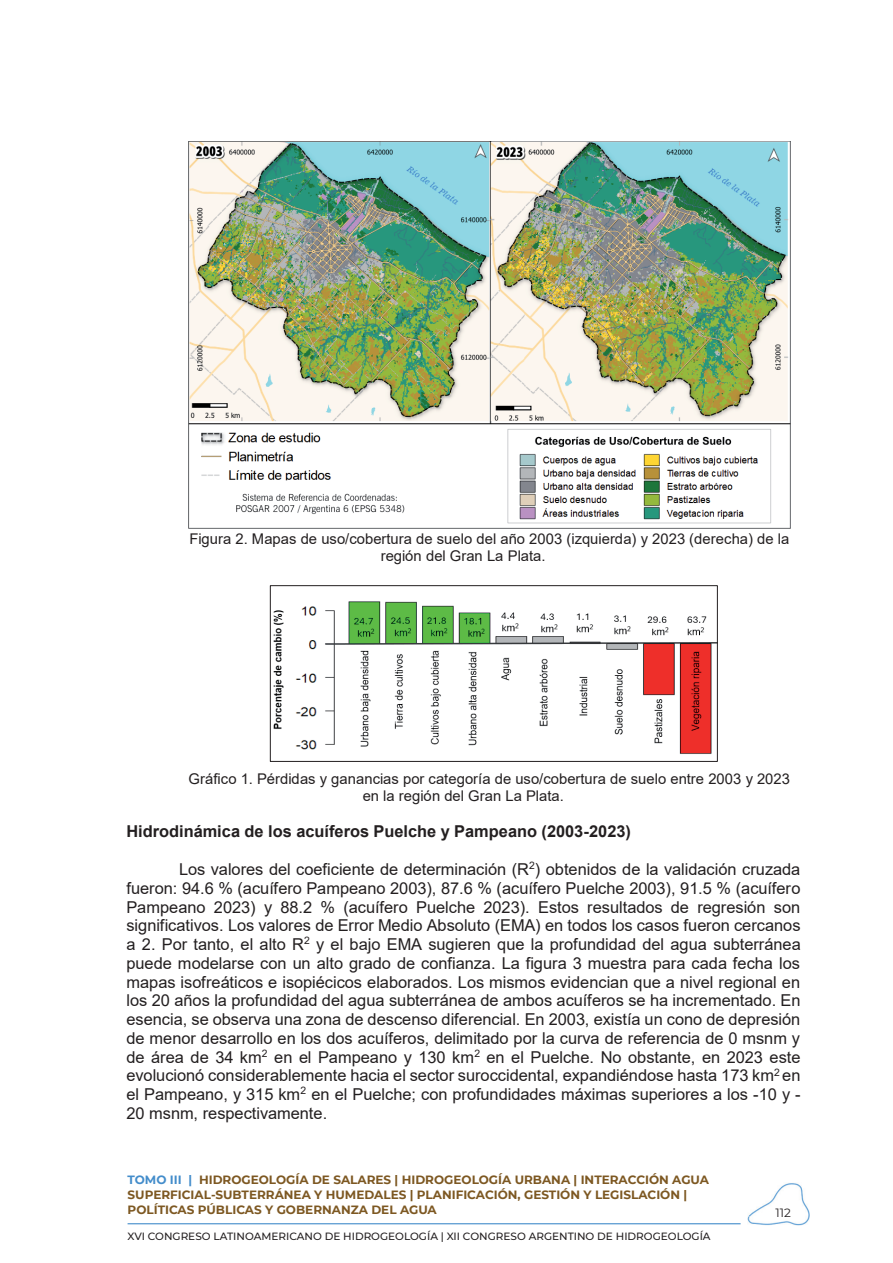
<style>
.page{position:relative;width:893px;height:1263px;background:#fff}
.page>*{position:absolute;margin:0;border:0;box-sizing:border-box;transform-origin:0 0}
.t1{font:16.35px/18.8px "Arial";color:#231f20;text-align:justify}
.t2{font:700 16.35px "Arial";color:#231f20}
.t3{font:14.7px/17.1px "Arial";color:#231f20}
.t4{font:700 12px/15px "Montserrat";color:#7d5822}
.t5{font:12px "Montserrat";color:#231f20}
.t6{font:500 10.5px "Montserrat";color:#231f20}
.s1{color:#448dcb}
</style>
<div class="page">
<img style="left:748px;top:1183px;width:61px;height:42px">
<hr style="left:128px;top:1223px;width:613px;height:1px;background:#448dcb">
<img style="left:189px;top:141px;width:602px;height:388px">
<img style="left:273px;top:601px;width:443px;height:153px">
<div style="left:270px;top:585px;width:448px;height:177px;border:1px solid #231f20"></div>
<p class="t3" style="left:381px;top:530px;width:410px;text-indent:-191px">Figura 2. Mapas de uso/cobertura de suelo del año 2003 (izquierda) y 2023 (derecha) de la región del Gran La Plata.</p>
<p class="t3" style="left:363px;top:770px;width:429px;text-indent:-174px">Gráfico 1. Pérdidas y ganancias por categoría de uso/cobertura de suelo entre 2003 y 2023 en la región del Gran La Plata.</p>
<p class="t2" style="left:126px;top:820px;width:506px">Hidrodinámica de los acuíferos Puelche y Pampeano (2003-2023)</p>
<p class="t1" style="left:126px;top:860px;width:676px;text-indent:53px">Los valores del coeficiente de determinación (R<sup>2</sup>) obtenidos de la validación cruzada fueron: 94.6 % (acuífero Pampeano 2003), 87.6 % (acuífero Puelche 2003), 91.5 % (acuífero Pampeano 2023) y 88.2 % (acuífero Puelche 2023). Estos resultados de regresión son significativos. Los valores de Error Medio Absoluto (EMA) en todos los casos fueron cercanos a 2. Por tanto, el alto R<sup>2</sup> y el bajo EMA sugieren que la profundidad del agua subterránea puede modelarse con un alto grado de confianza. La figura 3 muestra para cada fecha los mapas isofreáticos e isopiécicos elaborados. Los mismos evidencian que a nivel regional en los 20 años la profundidad del agua subterránea de ambos acuíferos se ha incrementado. En esencia, se observa una zona de descenso diferencial. En 2003, existía un cono de depresión de menor desarrollo en los dos acuíferos, delimitado por la curva de referencia de 0 msnm y de área de 34 km<sup>2</sup> en el Pampeano y 130 km<sup>2</sup> en el Puelche. No obstante, en 2023 este evolucionó considerablemente hacia el sector suroccidental, expandiéndose hasta 173 km<sup>2</sup> en el Pampeano, y 315 km<sup>2</sup> en el Puelche; con profundidades máximas superiores a los -10 y - 20 msnm, respectivamente.</p>
<p class="t4" style="left:128px;top:1172px;width:583px"><span class="s1">TOMO III |</span> HIDROGEOLOGÍA DE SALARES | HIDROGEOLOGÍA URBANA | INTERACCIÓN AGUA<br>SUPERFICIAL-SUBTERRÁNEA Y HUMEDALES | PLANIFICACIÓN, GESTIÓN Y LEGISLACIÓN |<br>POLÍTICAS PÚBLICAS Y GOBERNANZA DEL AGUA</p>
<p class="t6" style="left:128px;top:1228px;width:585px">XVI CONGRESO LATINOAMERICANO DE HIDROGEOLOGÍA | XII CONGRESO ARGENTINO DE HIDROGEOLOGÍA</p>
<p class="t5" style="left:775px;top:1205px;width:17px">112</p>
</div>
